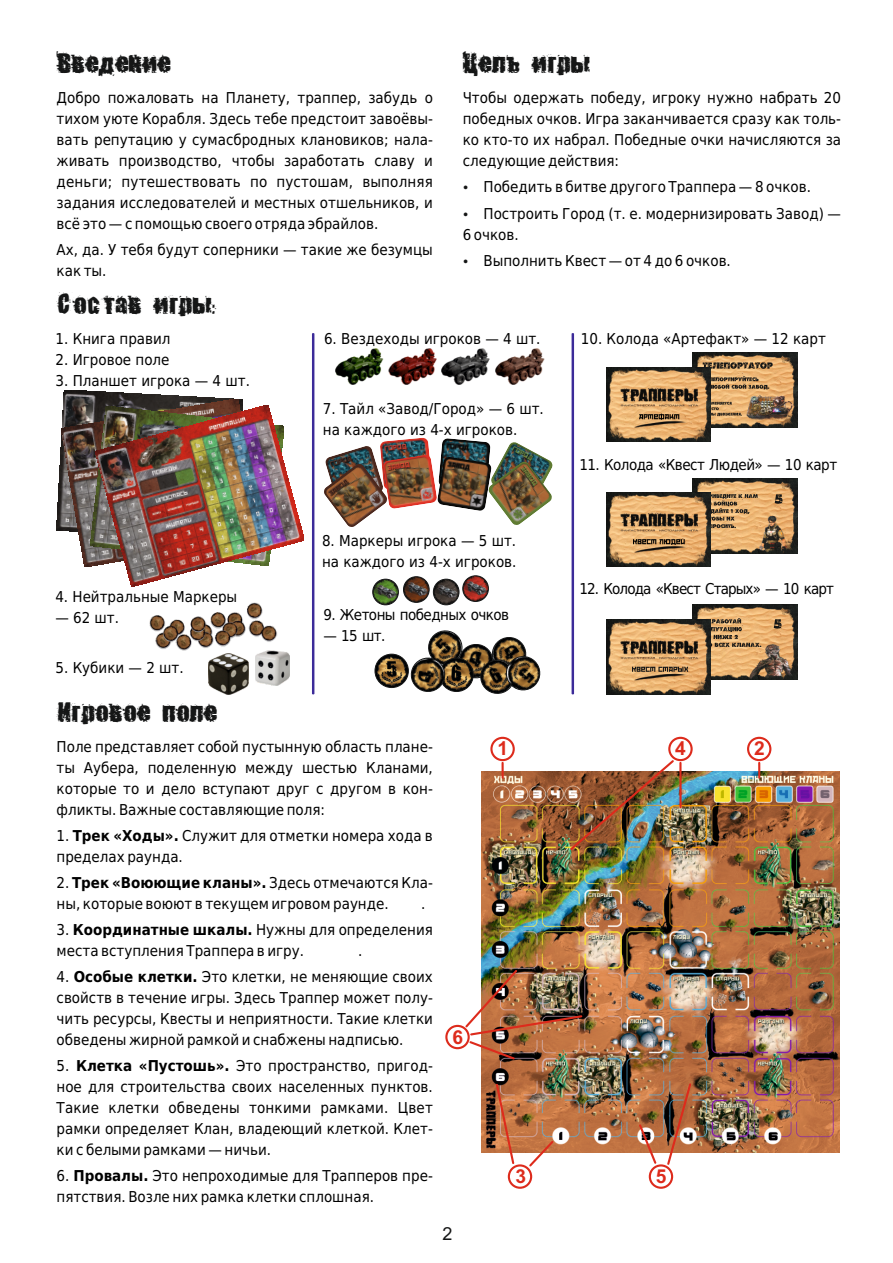
<style>
.page{position:relative;width:893px;height:1263px;background:#fff}
.page>*{position:absolute;margin:0;border:0;box-sizing:border-box;transform-origin:0 0}
.t1{font:24px "Beast Impacted";color:#151616}
.t2{font:700 19.2px "Arial";color:#dd2b1c}
.t3{font:18px "Arial";color:#151616}
.t4{font:15px/21px "DejaVu Sans Condensed";color:#000}
.t5{font:15px "DejaVu Sans Condensed";letter-spacing:-.035em;color:#000}
.t6{font:15px "DejaVu Sans Condensed";letter-spacing:-.055em;color:#000}
.s1{color:#151616}
.s2{font-weight:700}
</style>
<div class="page">
<img style="left:481px;top:771px;width:358px;height:382px">
<img style="left:693px;top:605px;width:104px;height:75px">
<svg style="left:704px;top:618px;width:57px;height:29px"></svg>
<svg style="left:774px;top:619px;width:7px;height:10px"></svg>
<img style="left:693px;top:478px;width:105px;height:75px">
<svg style="left:711px;top:494px;width:47px;height:34px;background:#bc9462"></svg>
<svg style="left:775px;top:494px;width:7px;height:10px"></svg>
<img style="left:693px;top:352px;width:105px;height:75px">
<svg style="left:703px;top:362px;width:70px;height:7px"></svg>
<svg style="left:711px;top:376px;width:58px;height:13px"></svg>
<svg style="left:711px;top:402px;width:31px;height:14px"></svg>
<hr style="left:312px;top:333px;width:2px;height:361px;background:#3c2b99">
<img style="left:149px;top:602px;width:129px;height:49px">
<img style="left:336px;top:348px;width:100px;height:36px">
<img style="left:442px;top:348px;width:48px;height:36px">
<img style="left:496px;top:348px;width:48px;height:36px">
<img style="left:256px;top:651px;width:34px;height:34px">
<img style="left:209px;top:653px;width:39px;height:41px">
<svg style="left:490px;top:737px;width:25px;height:24px"></svg>
<hr style="left:501px;top:763px;width:3px;height:15px;background:#dd2b1c">
<svg style="left:508px;top:1164px;width:24px;height:25px"></svg>
<svg style="left:527px;top:1139px;width:28px;height:29px"></svg>
<svg style="left:494px;top:1082px;width:22px;height:82px;background:#c47c58"></svg>
<svg style="left:649px;top:1164px;width:24px;height:25px"></svg>
<div style="left:747px;top:737px;width:24px;height:24px;background:#fff;border:2px solid #dd2b1c;border-radius:50%"></div>
<svg style="left:758px;top:763px;width:2px;height:15px"></svg>
<svg style="left:668px;top:737px;width:25px;height:24px"></svg>
<hr style="left:679px;top:763px;width:3px;height:44px;background:#dd2b1c">
<div style="left:445px;top:1025px;width:25px;height:24px;background:#fff;border:2px solid #dd2b1c;border-radius:50%"></div>
<img style="left:463px;top:968px;width:121px;height:93px">
<hr style="left:572px;top:333px;width:2px;height:361px;background:#3c2b99">
<svg style="left:637px;top:1122px;width:21px;height:43px"></svg>
<img style="left:568px;top:758px;width:108px;height:94px">
<svg style="left:666px;top:1082px;width:27px;height:84px"></svg>
<img style="left:57px;top:390px;width:177px;height:141px">
<img style="left:62px;top:399px;width:181px;height:168px">
<img style="left:90px;top:406px;width:6px;height:160px">
<img style="left:96px;top:405px;width:208px;height:182px">
<img style="left:373px;top:579px;width:25px;height:26px;border-radius:50%">
<div style="left:373px;top:579px;width:26px;height:26px;border:1px solid #151616;border-radius:50%"></div>
<img style="left:403px;top:577px;width:26px;height:25px;border-radius:50%">
<div style="left:403px;top:576px;width:26px;height:26px;border:1px solid #151616;border-radius:50%"></div>
<img style="left:433px;top:579px;width:26px;height:26px;border-radius:50%">
<div style="left:433px;top:579px;width:26px;height:26px;border:1px solid #151616;border-radius:50%"></div>
<img style="left:463px;top:576px;width:25px;height:25px;border-radius:50%">
<div style="left:463px;top:576px;width:26px;height:26px;border:1px solid #151616;border-radius:50%"></div>
<img style="left:375px;top:654px;width:33px;height:33px;border-radius:50%">
<div style="left:375px;top:654px;width:33px;height:34px;border:1px solid #151616;border-radius:50%"></div>
<svg style="left:410px;top:630px;width:131px;height:64px"></svg>
<img style="left:606px;top:367px;width:105px;height:75px">
<svg style="left:639px;top:414px;width:40px;height:6px"></svg>
<img style="left:606px;top:492px;width:105px;height:75px">
<svg style="left:633px;top:539px;width:52px;height:6px"></svg>
<img style="left:606px;top:620px;width:105px;height:74px">
<svg style="left:632px;top:667px;width:56px;height:5px"></svg>
<img style="left:501px;top:442px;width:49px;height:19px">
<img style="left:441px;top:438px;width:50px;height:18px">
<img style="left:325px;top:446px;width:51px;height:17px">
<img style="left:437px;top:456px;width:53px;height:55px">
<img style="left:380px;top:438px;width:50px;height:25px">
<img style="left:383px;top:454px;width:54px;height:55px">
<img style="left:324px;top:463px;width:64px;height:64px">
<img style="left:488px;top:461px;width:65px;height:64px">
<h1 class="t1" style="left:56px;top:55px;width:116px">Ââедение</h1>
<p class="t4" style="left:57px;top:89px;width:378px;text-align:justify">Добро пожаловать на Планету, траппер, забудь о тихом уюте Корабля. Здесь тебе предстоит завоёвы&shy;вать репутацию у сумасбродных клановиков; нала&shy;живать производство, чтобы заработать славу и деньги; путешествовать по пустошам, выполняя задания исследователей и местных отшельников, и всё это — с помощью своего отряда эбрайлов.</p>
<p class="t4" style="left:57px;top:241px;width:378px">Ах, да. У тебя будут соперники — такие же безумцы как ты.</p>
<h1 class="t1" style="left:57px;top:296px;width:162px">Ñосòàâ иãры:</h1>
<h1 class="t1" style="left:462px;top:55px;width:129px">Öель иãры</h1>
<p class="t4" style="left:463px;top:89px;width:380px;text-align:justify">Чтобы одержать победу, игроку нужно набрать 20 победных очков. Игра заканчивается сразу как толь&shy;ко кто-то их набрал. Победные очки начисляются за следующие действия:</p>
<p class="t4" style="left:463px;top:178px;width:350px"><span class="s1">•</span> Победить в битве другого Траппера — 8 очков.</p>
<p class="t4" style="left:463px;top:204px;width:380px"><span class="s1">•</span> Построить Город (т. е. модернизировать Завод) —<br>6 очков.</p>
<p class="t4" style="left:463px;top:251px;width:270px"><span class="s1">•</span> Выполнить Квест — от 4 до 6 очков.</p>
<p class="t4" style="left:56px;top:330px;width:116px">1. Книга правил</p>
<p class="t4" style="left:56px;top:351px;width:115px">2. Игровое поле</p>
<p class="t4" style="left:56px;top:371px;width:196px">3. Планшет игрока — 4 шт.</p>
<p class="t4" style="left:55px;top:588px;width:183px">4. Нейтральные Маркеры</p>
<p class="t4" style="left:55px;top:609px;width:65px">— 62 шт.</p>
<p class="t4" style="left:56px;top:658px;width:130px">5. Кубики — 2 шт.</p>
<h1 class="t1" style="left:56px;top:703px;width:162px">Иãроâое поле</h1>
<p class="t4" style="left:324px;top:330px;width:218px">6. Вездеходы игроков — 4 шт.</p>
<p class="t4" style="left:323px;top:399px;width:222px">7. Тайл «Завод/Город» — 6 шт. на каждого из 4-х игроков.</p>
<p class="t4" style="left:322px;top:531px;width:196px">8. Маркеры игрока — 5 шт. на каждого из 4-х игроков.</p>
<p class="t5" style="left:323px;top:609px;width:187px">9. Жетоны победных очков</p>
<p class="t4" style="left:323px;top:626px;width:64px">— 15 шт.</p>
<p class="t4" style="left:581px;top:330px;width:246px">10. Колода «Артефакт» — 12 карт</p>
<p class="t5" style="left:579px;top:458px;width:259px">11. Колода «Квест Людей» — 10 карт</p>
<p class="t6" style="left:579px;top:583px;width:256px">12. Колода «Квест Старых» — 10 карт</p>
<p class="t4" style="left:57px;top:737px;width:378px;text-align:justify">Поле представляет собой пустынную область плане&shy;ты Аубера, поделенную между шестью Кланами, которые то и дело вступают друг с другом в кон&shy;фликты. Важные составляющие поля:</p>
<p class="t4" style="left:57px;top:826px;width:378px">1. <span class="s2">Трек «Ходы».</span> Служит для отметки номера хода в пределах раунда.</p>
<p class="t4" style="left:57px;top:874px;width:378px">2. <span class="s2">Трек «Воюющие кланы».</span> Здесь отмечаются Кла&shy;ны, которые воюют в текущем игровом раунде.</p>
<p class="t4" style="left:421px;top:894px;width:6px">.</p>
<p class="t4" style="left:57px;top:921px;width:378px">3. <span class="s2">Координатные шкалы.</span> Нужны для определения места вступления Траппера в игру.</p>
<p class="t4" style="left:358px;top:942px;width:6px">.</p>
<p class="t4" style="left:57px;top:968px;width:378px;text-align:justify">4. <span class="s2">Особые клетки.</span> Это клетки, не меняющие своих свойств в течение игры. Здесь Траппер может полу&shy;чить ресурсы, Квесты и неприятности. Такие клетки обведены жирной рамкой и снабжены надписью.</p>
<p class="t4" style="left:57px;top:1057px;width:378px;text-align:justify">5. <span class="s2">Клетка «Пустошь».</span> Это пространство, пригод&shy;ное для строительства своих населенных пунктов.<br>Такие клетки обведены тонкими рамками. Цвет рамки определяет Клан, владеющий клеткой. Клет&shy;ки с белыми рамками — ничьи.</p>
<p class="t4" style="left:57px;top:1167px;width:378px">6. <span class="s2">Провалы.</span> Это непроходимые для Трапперов пре&shy;пятствия. Возле них рамка клетки сплошная.</p>
<p class="t2" style="left:452px;top:1030px;width:12px">6</p>
<p class="t3" style="left:443px;top:1227px;width:12px">2</p>
<p class="t2" style="left:497px;top:741px;width:12px">1</p>
<p class="t2" style="left:675px;top:741px;width:12px">4</p>
<p class="t2" style="left:754px;top:741px;width:12px">2</p>
<p class="t2" style="left:515px;top:1169px;width:12px">3</p>
<p class="t2" style="left:656px;top:1169px;width:12px">5</p>
</div>
